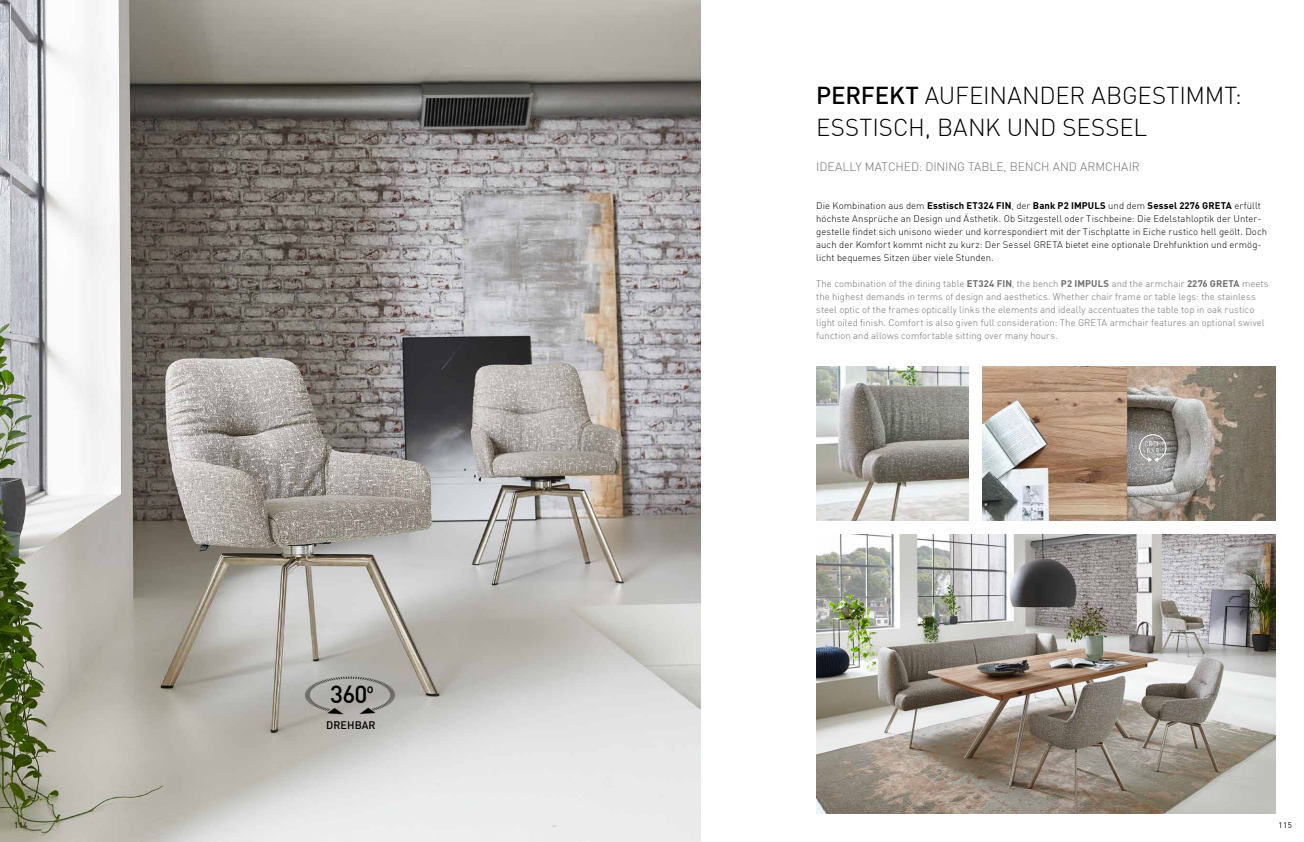
<style>
.page{position:relative;width:1304px;height:842px;background:#fff}
.page>*{position:absolute;margin:0;border:0;box-sizing:border-box;transform-origin:0 0}
.t1{font:500 24.3px "DIN Offc";color:#000}
.t2{font:300 24px/32px "DIN Offc";letter-spacing:-.005em;color:#000}
.t3{font:300 12px "DIN Offc";letter-spacing:-.005em;color:#6f6f6e}
.t4{font:500 10.8px "DIN Offc";letter-spacing:.005em;color:#000}
.t5{font:300 9.5px/13px "DIN Offc";letter-spacing:.005em;color:#6f6f6e}
.t6{font:300 9.5px/13px "DIN Offc";letter-spacing:.005em;color:#000}
.t7{font:8px "DIN Offc";letter-spacing:.05em;color:#000}
.s1{font-weight:500}
.s2{font-weight:700}
</style>
<div class="page">
<img style="left:0;top:0;width:701px;height:842px">
<img style="left:816px;top:534px;width:460px;height:280px">
<img style="left:816px;top:366px;width:152px;height:154px">
<img style="left:982px;top:366px;width:294px;height:154px">
<img style="left:302px;top:675px;width:97px;height:42px">
<img style="left:1137px;top:431px;width:30px;height:32px">
<h2 class="t2" style="left:816px;top:79px;width:427px"><span class="s1">PERFEKT</span> AUFEINANDER ABGESTIMMT:<br>ESSTISCH, BANK UND SESSEL</h2>
<p class="t3" style="left:816px;top:159px;width:325px">IDEALLY MATCHED: DINING TABLE, BENCH AND ARMCHAIR</p>
<h1 class="t1" style="left:330px;top:679px;width:45px">360<sup>º</sup></h1>
<p class="t4" style="left:326px;top:718px;width:51px">DREHBAR</p>
<p class="t6" style="left:816px;top:199px;width:452px">Die Kombination aus dem <span class="s2">Esstisch ET324 FIN</span>, der <span class="s2">Bank P2 IMPULS</span> und dem <span class="s2">Sessel 2276 GRETA</span> erfüllt höchste Ansprüche an Design und Ästhetik. Ob Sitzgestell oder Tischbeine: Die Edelstahloptik der Unter&shy;gestelle findet sich unisono wieder und korrespondiert mit der Tischplatte in Eiche rustico hell geölt. Doch auch der Komfort kommt nicht zu kurz: Der Sessel GRETA bietet eine optionale Drehfunktion und ermög&shy;licht bequemes Sitzen über viele Stunden.</p>
<p class="t5" style="left:816px;top:277px;width:454px">The combination of the dining table <span class="s2">ET324 FIN</span>, the bench <span class="s2">P2 IMPULS</span> and the armchair <span class="s2">2276 GRETA</span> meets the highest demands in terms of design and aesthetics. Whether chair frame or table legs: the stainless steel optic of the frames optically links the elements and ideally accentuates the table top in oak rustico light oiled finish. Comfort is also given full consideration: The GRETA armchair features an optional swivel function and allows comfortable sitting over many hours.</p>
<p class="t7" style="left:14px;top:820px;width:15px">114</p>
<p class="t7" style="left:1279px;top:820px;width:15px">115</p>
</div>
